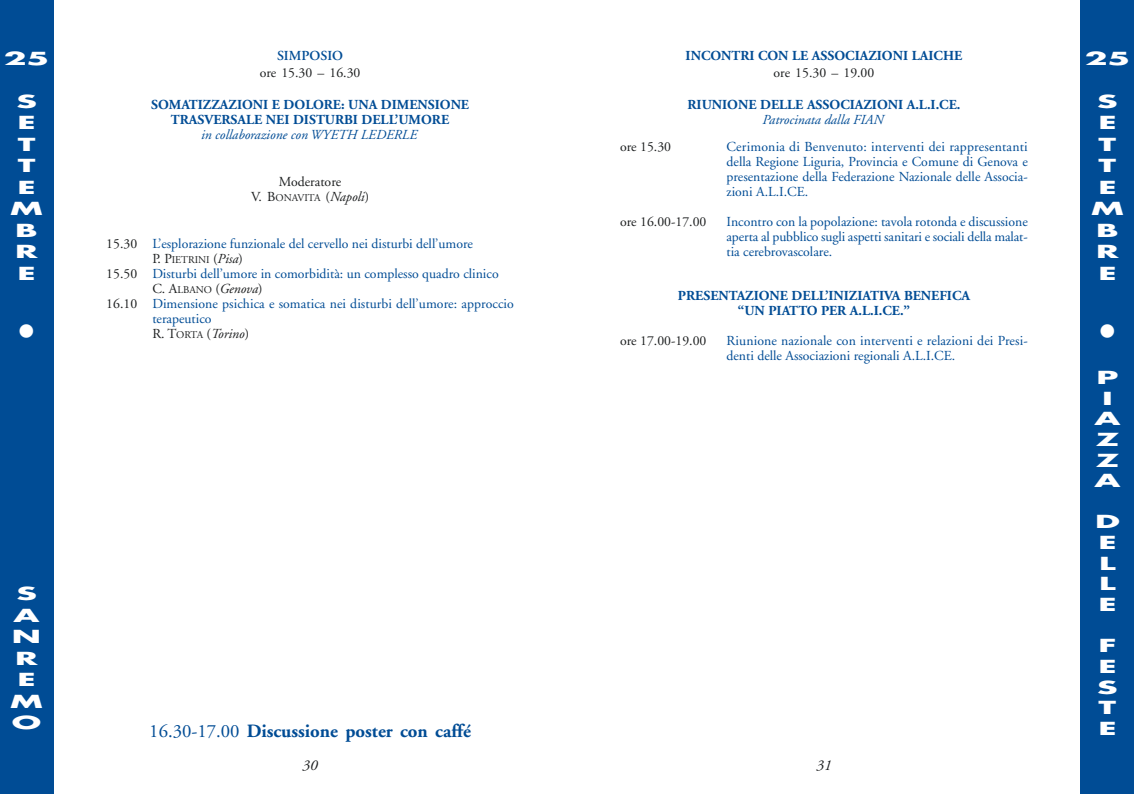
<style>
.page{position:relative;width:1134px;height:794px;background:#fff}
.page>*{position:absolute;margin:0;border:0;box-sizing:border-box;transform-origin:0 0}
.t1{font:37.5px "Symbol";color:#fff}
.t2{font:700 18.75px "Adobe Garamond";color:#004c95}
.t3{font:700 17.5px/21.5px "Futura";color:#fff;text-align:center;scale:1.9 1}
.t4{font:italic 15px "Adobe Garamond";color:#1c1e1f}
.t5{font:13.75px/15px "Adobe Garamond";color:#004c95;text-align:justify}
.t6{font:700 13.75px/15px "Adobe Garamond";color:#004c95;text-align:center}
.t7{font:13.75px "Adobe Garamond";color:#1c1e1f}
.t8{font:italic 13.75px "Adobe Garamond";color:#004c95}
.t9{font:italic 13.75px "Adobe Garamond";color:#1c1e1f}
.t10{font:600 13.75px "Adobe Garamond";color:#004c95}
.t11{font:10.25px "Adobe Garamond";color:#1c1e1f}
.s1{font-size:13.75px}
.s2{font-style:italic;font-size:13.75px}
.s3{color:#1c1e1f}
.s4{font-style:normal}
.s5{font-style:normal;font-size:10.25px}
.s6{font-weight:400}
</style>
<div class="page">
<div style="left:1081px;top:0;width:53px;height:793px;background:#004c95"></div>
<div style="left:0;top:0;width:53px;height:793px;background:#004c95"></div>
<p class="t3" style="left:4px;top:49px;width:26px">25</p>
<p class="t3" style="left:10px;top:92px;width:19px">S<br>E<br>T<br>T<br>E<br>M<br>B<br>R<br>E</p>
<h1 class="t1" style="left:18px;top:304px;width:19px">•</h1>
<p class="t10" style="left:277px;top:50px;width:68px">SIMPOSIO</p>
<p class="t7" style="left:260px;top:67px;width:102px">ore 15.30 – 16.30</p>
<p class="t6" style="left:151px;top:99px;width:319px">SOMATIZZAZIONI E DOLORE: UNA DIMENSIONE<br>TRASVERSALE NEI DISTURBI DELL’UMORE</p>
<p class="t8" style="left:201px;top:129px;width:218px">in collaborazione con WYETH LEDERLE</p>
<p class="t7" style="left:279px;top:176px;width:64px">Moderatore</p>
<p class="t11" style="left:251px;top:194px;width:120px"><span class="s1">V. B</span>ONAVITA <span class="s1">(</span><span class="s2">Napoli</span><span class="s1">)</span></p>
<p class="t5" style="left:106px;top:238px;width:368px"><span class="s3">15.30</span> L’esplorazione funzionale del cervello nei disturbi dell’umore</p>
<p class="t11" style="left:152px;top:256px;width:92px"><span class="s1">P. P</span>IETRINI <span class="s1">(</span><span class="s2">Pisa</span><span class="s1">)</span></p>
<p class="t5" style="left:106px;top:268px;width:394px"><span class="s3">15.50</span> Disturbi dell’umore in comorbidità: un complesso quadro clinico</p>
<p class="t9" style="left:152px;top:283px;width:112px"><span class="s4">C. A</span><span class="s5">LBANO</span> <span class="s4">(</span>Genova<span class="s4">)</span></p>
<p class="t5" style="left:106px;top:298px;width:409px"><span class="s3">16.10</span> Dimensione psichica e somatica nei disturbi dell’umore: approccio</p>
<p class="t5" style="left:152px;top:313px;width:61px">terapeutico</p>
<p class="t9" style="left:152px;top:328px;width:98px"><span class="s4">R. T</span><span class="s5">ORTA</span> <span class="s4">(</span>Torino<span class="s4">)</span></p>
<p class="t3" style="left:10px;top:584px;width:19px">S<br>A<br>N<br>R<br>E<br>M<br>O</p>
<h2 class="t2" style="left:149px;top:723px;width:323px"><span class="s6">16.30-17.00</span> Discussione poster con caffé</h2>
<p class="t4" style="left:303px;top:759px;width:16px">30</p>
<p class="t6" style="left:686px;top:50px;width:278px">INCONTRI CON LE ASSOCIAZIONI LAICHE</p>
<p class="t7" style="left:773px;top:67px;width:102px">ore 15.30 – 19.00</p>
<p class="t6" style="left:687px;top:99px;width:274px">RIUNIONE DELLE ASSOCIAZIONI A.L.I.CE.</p>
<p class="t8" style="left:762px;top:114px;width:123px">Patrocinata dalla FIAN</p>
<p class="t7" style="left:620px;top:141px;width:52px">ore 15.30</p>
<p class="t5" style="left:726px;top:140px;width:303px">Cerimonia di Benvenuto: interventi dei rappresentanti della Regione Liguria, Provincia e Comune di Genova e presentazione della Federazione Nazionale delle Associa&shy;zioni A.L.I.CE.</p>
<p class="t7" style="left:620px;top:216px;width:88px">ore 16.00-17.00</p>
<p class="t5" style="left:726px;top:215px;width:303px">Incontro con la popolazione: tavola rotonda e discussione aperta al pubblico sugli aspetti sanitari e sociali della malat&shy;tia cerebrovascolare.</p>
<p class="t6" style="left:678px;top:289px;width:294px">PRESENTAZIONE DELL’INIZIATIVA BENEFICA “UN PIATTO PER A.L.I.CE.”</p>
<p class="t7" style="left:620px;top:335px;width:88px">ore 17.00-19.00</p>
<p class="t5" style="left:726px;top:334px;width:303px">Riunione nazionale con interventi e relazioni dei Presi&shy;denti delle Associazioni regionali A.L.I.CE.</p>
<p class="t4" style="left:816px;top:759px;width:16px">31</p>
<p class="t3" style="left:1084px;top:49px;width:26px">25</p>
<p class="t3" style="left:1091px;top:92px;width:19px">S<br>E<br>T<br>T<br>E<br>M<br>B<br>R<br>E</p>
<h1 class="t1" style="left:1099px;top:304px;width:19px">•</h1>
<p class="t3" style="left:1094px;top:368px;width:15px;line-height:20.6px">P<br>I<br>A<br>Z<br>Z<br>A</p>
<p class="t3" style="left:1095px;top:513px;width:15px;line-height:20.6px;text-align:left">D<br>E<br>L<br>L<br>E</p>
<p class="t3" style="left:1097px;top:636px;width:12px;line-height:20.6px;text-align:justify">F E S T E</p>
</div>
